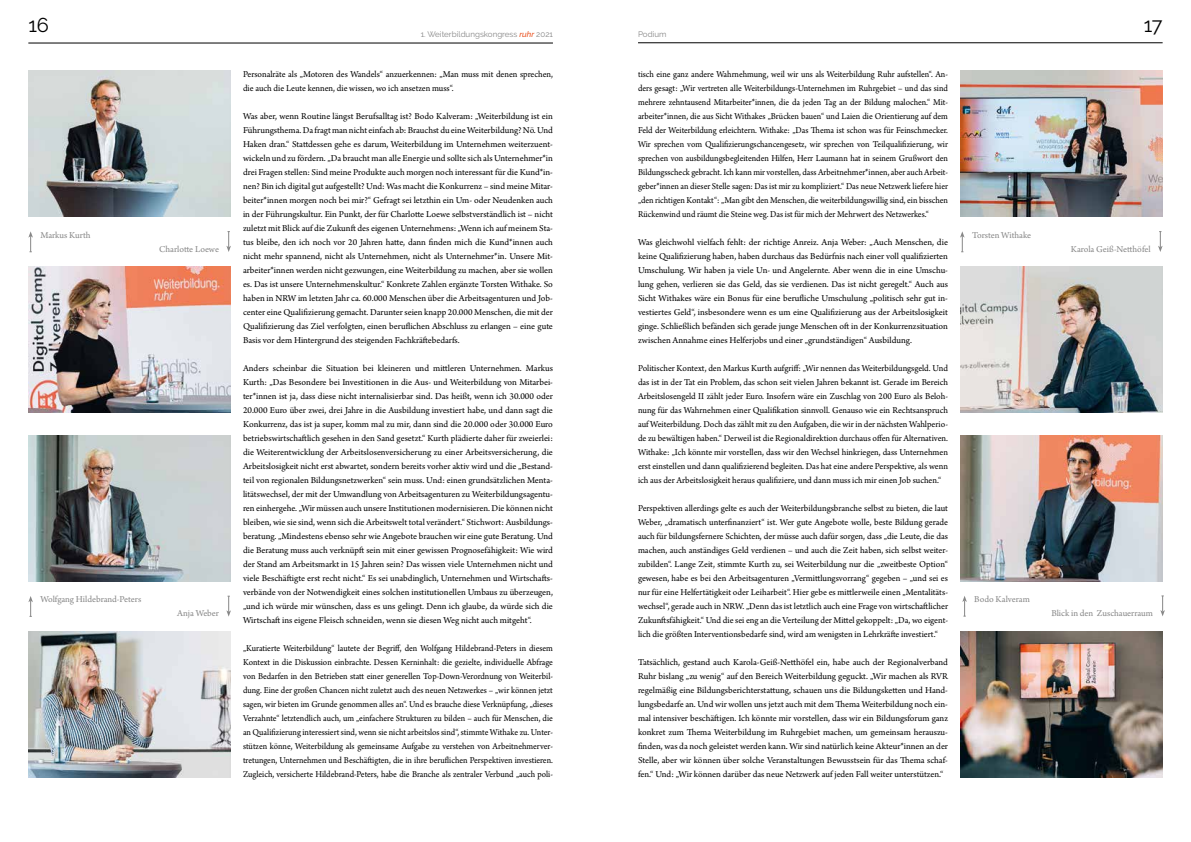
<style>
.page{position:relative;width:1191px;height:842px;background:#fff}
.page>*{position:absolute;margin:0;border:0;box-sizing:border-box;transform-origin:0 0}
.t1{font:20px "Raleway";color:#000}
.t2{font:9.5px/14px "Arno Pro";color:#000;text-align:justify}
.t3{font:9.5px/14px "Arno Pro";color:#000;text-align:justify;scale:.94 1}
.t4{font:9.5px "Arno Pro";letter-spacing:-.005em;color:#878787}
.t5{font:8px "Raleway";color:#878787}
.s1{font-weight:500;font-style:italic;color:#e94e1b}
</style>
<div class="page">
<hr style="left:28px;top:43px;width:525px;height:1px;background:#000">
<hr style="left:638px;top:43px;width:524px;height:1px;background:#000">
<img style="left:960px;top:71px;width:202px;height:146px">
<img style="left:960px;top:267px;width:202px;height:145px">
<img style="left:960px;top:435px;width:202px;height:146px">
<img style="left:28px;top:71px;width:203px;height:146px">
<img style="left:28px;top:267px;width:203px;height:145px">
<img style="left:28px;top:435px;width:203px;height:146px">
<img style="left:28px;top:631px;width:203px;height:146px">
<img style="left:960px;top:631px;width:202px;height:146px">
<svg style="left:226px;top:231px;width:5px;height:21px"></svg>
<svg style="left:1158px;top:231px;width:4px;height:21px"></svg>
<svg style="left:1160px;top:596px;width:5px;height:20px"></svg>
<svg style="left:226px;top:596px;width:5px;height:21px"></svg>
<svg style="left:28px;top:231px;width:5px;height:21px"></svg>
<svg style="left:960px;top:231px;width:4px;height:21px"></svg>
<svg style="left:962px;top:596px;width:5px;height:21px"></svg>
<svg style="left:28px;top:596px;width:5px;height:21px"></svg>
<h1 class="t1" style="left:28px;top:14px;width:22px">16</h1>
<p class="t5" style="left:421px;top:30px;width:134px">1. Weiterbildungskongress <span class="s1">ruhr</span> 2021</p>
<p class="t5" style="left:638px;top:30px;width:30px">Podium</p>
<h1 class="t1" style="left:1143px;top:14px;width:20px">17</h1>
<p class="t2" style="left:243px;top:68px;width:311px">Personalräte als „Motoren des Wandels“ anzuerkennen: „Man muss mit denen sprechen, die auch die Leute kennen, die wissen, wo ich ansetzen muss“.</p>
<p class="t2" style="left:243px;top:110px;width:311px">Was aber, wenn Routine längst Berufsalltag ist? Bodo Kalveram: „Weiterbildung ist ein Führungsthema. Da fragt man nicht einfach ab: Brauchst du eine Weiterbildung? Nö. Und Haken dran.“ Stattdessen gehe es darum, Weiterbildung im Unternehmen weiterzuent&shy;wickeln und zu fördern. „Da braucht man alle Energie und sollte sich als Unternehmer*in drei Fragen stellen: Sind meine Produkte auch morgen noch interessant für die Kund*in&shy;nen? Bin ich digital gut aufgestellt? Und: Was macht die Konkurrenz – sind meine Mitar&shy;beiter*innen morgen noch bei mir?“ Gefragt sei letzthin ein Um- oder Neudenken auch in der Führungskultur. Ein Punkt, der für Charlotte Loewe selbstverständlich ist – nicht zuletzt mit Blick auf die Zukunft des eigenen Unternehmens: „Wenn ich auf meinem Sta&shy;tus bleibe, den ich noch vor 20 Jahren hatte, dann finden mich die Kund*innen auch nicht mehr spannend, nicht als Unternehmen, nicht als Unternehmer*in. Unsere Mit&shy;arbeiter*innen werden nicht gezwungen, eine Weiterbildung zu machen, aber sie wollen es. Das ist unsere Unternehmenskultur.“ Konkrete Zahlen ergänzte Torsten Withake. So haben in NRW im letzten Jahr ca. 60.000 Menschen über die Arbeitsagenturen und Job&shy;center eine Qualifizierung gemacht. Darunter seien knapp 20.000 Menschen, die mit der Qualifizierung das Ziel verfolgten, einen beruflichen Abschluss zu erlangen – eine gute Basis vor dem Hintergrund des steigenden Fachkräftebedarfs.</p>
<p class="t2" style="left:243px;top:362px;width:311px">Anders scheinbar die Situation bei kleineren und mittleren Unternehmen. Markus Kurth: „Das Besondere bei Investitionen in die Aus- und Weiterbildung von Mitarbei&shy;ter*innen ist ja, dass diese nicht internalisierbar sind. Das heißt, wenn ich 30.000 oder 20.000 Euro über zwei, drei Jahre in die Ausbildung investiert habe, und dann sagt die Konkurrenz, das ist ja super, komm mal zu mir, dann sind die 20.000 oder 30.000 Euro betriebswirtschaftlich gesehen in den Sand gesetzt.“ Kurth plädierte daher für zweierlei: die Weiterentwicklung der Arbeitslosenversicherung zu einer Arbeitsversicherung, die Arbeitslosigkeit nicht erst abwartet, sondern bereits vorher aktiv wird und die „Bestand&shy;teil von regionalen Bildungsnetzwerken“ sein muss. Und: einen grundsätzlichen Menta&shy;litätswechsel, der mit der Umwandlung von Arbeitsagenturen zu Weiterbildungsagentu&shy;ren einhergehe. „Wir müssen auch unsere Institutionen modernisieren. Die können nicht bleiben, wie sie sind, wenn sich die Arbeitswelt total verändert.“ Stichwort: Ausbildungs&shy;beratung. „Mindestens ebenso sehr wie Angebote brauchen wir eine gute Beratung. Und die Beratung muss auch verknüpft sein mit einer gewissen Prognosefähigkeit: Wie wird der Stand am Arbeitsmarkt in 15 Jahren sein? Das wissen viele Unternehmen nicht und viele Beschäftigte erst recht nicht.“ Es sei unabdinglich, Unternehmen und Wirtschafts&shy;verbände von der Notwendigkeit eines solchen institutionellen Umbaus zu überzeugen, „und ich würde mir wünschen, dass es uns gelingt. Denn ich glaube, da würde sich die Wirtschaft ins eigene Fleisch schneiden, wenn sie diesen Weg nicht auch mitgeht“.</p>
<p class="t3" style="left:243px;top:642px;width:331px">„Kuratierte Weiterbildung“ lautete der Begriff, den Wolfgang Hildebrand-Peters in diesem Kontext in die Diskussion einbrachte. Dessen Kerninhalt: die gezielte, individuelle Abfrage von Bedarfen in den Betrieben statt einer generellen Top-Down-Verordnung von Weiterbil&shy;dung. Eine der großen Chancen nicht zuletzt auch des neuen Netzwerkes – „wir können jetzt sagen, wir bieten im Grunde genommen alles an“. Und es brauche diese Verknüpfung, „dieses Verzahnte“ letztendlich auch, um „einfachere Strukturen zu bilden – auch für Menschen, die an Qualifizierung interessiert sind, wenn sie nicht arbeitslos sind“, stimmte Withake zu. Unter&shy;stützen könne, Weiterbildung als gemeinsame Aufgabe zu verstehen von Arbeitnehmerver&shy;tretungen, Unternehmen und Beschäftigten, die in ihre beruflichen Perspektiven investieren.<br>Zugleich, versicherte Hildebrand-Peters, habe die Branche als zentraler Verbund „auch poli-</p>
<p class="t3" style="left:638px;top:68px;width:331px">tisch eine ganz andere Wahrnehmung, weil wir uns als Weiterbildung Ruhr aufstellen“. An&shy;ders gesagt: „Wir vertreten alle Weiterbildungs-Unternehmen im Ruhrgebiet – und das sind mehrere zehntausend Mitarbeiter*innen, die da jeden Tag an der Bildung malochen.“ Mit&shy;arbeiter*innen, die aus Sicht Withakes „Brücken bauen“ und Laien die Orientierung auf dem Feld der Weiterbildung erleichtern. Withake: „Das Thema ist schon was für Feinschmecker.<br>Wir sprechen vom Qualifizierungschancengesetz, wir sprechen von Teilqualifizierung, wir sprechen von ausbildungsbegleitenden Hilfen, Herr Laumann hat in seinem Grußwort den Bildungsscheck gebracht. Ich kann mir vorstellen, dass Arbeitnehmer*innen, aber auch Arbeit&shy;geber*innen an dieser Stelle sagen: Das ist mir zu kompliziert.“ Das neue Netzwerk liefere hier „den richtigen Kontakt“: „Man gibt den Menschen, die weiterbildungswillig sind, ein bisschen Rückenwind und räumt die Steine weg. Das ist für mich der Mehrwert des Netzwerkes.“</p>
<p class="t2" style="left:638px;top:236px;width:311px">Was gleichwohl vielfach fehlt: der richtige Anreiz. Anja Weber: „Auch Menschen, die keine Qualifizierung haben, haben durchaus das Bedürfnis nach einer voll qualifizierten Umschulung. Wir haben ja viele Un- und Angelernte. Aber wenn die in eine Umschu&shy;lung gehen, verlieren sie das Geld, das sie verdienen. Das ist nicht geregelt.“ Auch aus Sicht Withakes wäre ein Bonus für eine berufliche Umschulung „politisch sehr gut in&shy;vestiertes Geld“, insbesondere wenn es um eine Qualifizierung aus der Arbeitslosigkeit ginge. Schließlich befänden sich gerade junge Menschen oft in der Konkurrenzsituation zwischen Annahme eines Helferjobs und einer „grundständigen“ Ausbildung.</p>
<p class="t2" style="left:638px;top:362px;width:311px">Politischer Kontext, den Markus Kurth aufgriff: „Wir nennen das Weiterbildungsgeld. Und das ist in der Tat ein Problem, das schon seit vielen Jahren bekannt ist. Gerade im Bereich Arbeitslosengeld II zählt jeder Euro. Insofern wäre ein Zuschlag von 200 Euro als Beloh&shy;nung für das Wahrnehmen einer Qualifikation sinnvoll. Genauso wie ein Rechtsanspruch auf Weiterbildung. Doch das zählt mit zu den Aufgaben, die wir in der nächsten Wahlperio&shy;de zu bewältigen haben.“ Derweil ist die Regionaldirektion durchaus offen für Alternativen.<br>Withake: „Ich könnte mir vorstellen, dass wir den Wechsel hinkriegen, dass Unternehmen erst einstellen und dann qualifizierend begleiten. Das hat eine andere Perspektive, als wenn ich aus der Arbeitslosigkeit heraus qualifiziere, und dann muss ich mir einen Job suchen.“</p>
<p class="t2" style="left:638px;top:502px;width:311px">Perspektiven allerdings gelte es auch der Weiterbildungsbranche selbst zu bieten, die laut Weber, „dramatisch unterfinanziert“ ist. Wer gute Angebote wolle, beste Bildung gerade auch für bildungsfernere Schichten, der müsse auch dafür sorgen, dass „die Leute, die das machen, auch anständiges Geld verdienen – und auch die Zeit haben, sich selbst weiter&shy;zubilden“. Lange Zeit, stimmte Kurth zu, sei Weiterbildung nur die „zweitbeste Option“ gewesen, habe es bei den Arbeitsagenturen „Vermittlungsvorrang“ gegeben – „und sei es nur für eine Helfertätigkeit oder Leiharbeit“. Hier gebe es mittlerweile einen „Mentalitäts&shy;wechsel“, gerade auch in NRW. „Denn das ist letztlich auch eine Frage von wirtschaftlicher Zukunftsfähigkeit.“ Und die sei eng an die Verteilung der Mittel gekoppelt: „Da, wo eigent&shy;lich die größten Interventionsbedarfe sind, wird am wenigsten in Lehrkräfte investiert.“</p>
<p class="t2" style="left:638px;top:656px;width:311px">Tatsächlich, gestand auch Karola-Geiß-Netthöfel ein, habe auch der Regionalverband Ruhr bislang „zu wenig“ auf den Bereich Weiterbildung geguckt. „Wir machen als RVR regelmäßig eine Bildungsberichterstattung, schauen uns die Bildungsketten und Hand&shy;lungsbedarfe an. Und wir wollen uns jetzt auch mit dem Thema Weiterbildung noch ein&shy;mal intensiver beschäftigen. Ich könnte mir vorstellen, dass wir ein Bildungsforum ganz konkret zum Thema Weiterbildung im Ruhrgebiet machen, um gemeinsam herauszu&shy;finden, was da noch geleistet werden kann. Wir sind natürlich keine Akteur*innen an der Stelle, aber wir können über solche Veranstaltungen Bewusstsein für das Thema schaf&shy;fen.“ Und: „Wir können darüber das neue Netzwerk auf jeden Fall weiter unterstützen.“</p>
<p class="t4" style="left:40px;top:229px;width:52px">Markus Kurth</p>
<p class="t4" style="left:972px;top:229px;width:61px">Torsten Withake</p>
<p class="t4" style="left:159px;top:243px;width:61px">Charlotte Loewe</p>
<p class="t4" style="left:1070px;top:243px;width:81px">Karola Geiß-Netthöfel</p>
<p class="t4" style="left:40px;top:594px;width:102px">Wolfgang Hildebrand-Peters</p>
<p class="t4" style="left:974px;top:594px;width:57px">Bodo Kalveram</p>
<p class="t4" style="left:177px;top:608px;width:43px">Anja Weber</p>
<p class="t4" style="left:1051px;top:608px;width:103px">Blick in den Zuschauerraum</p>
</div>
